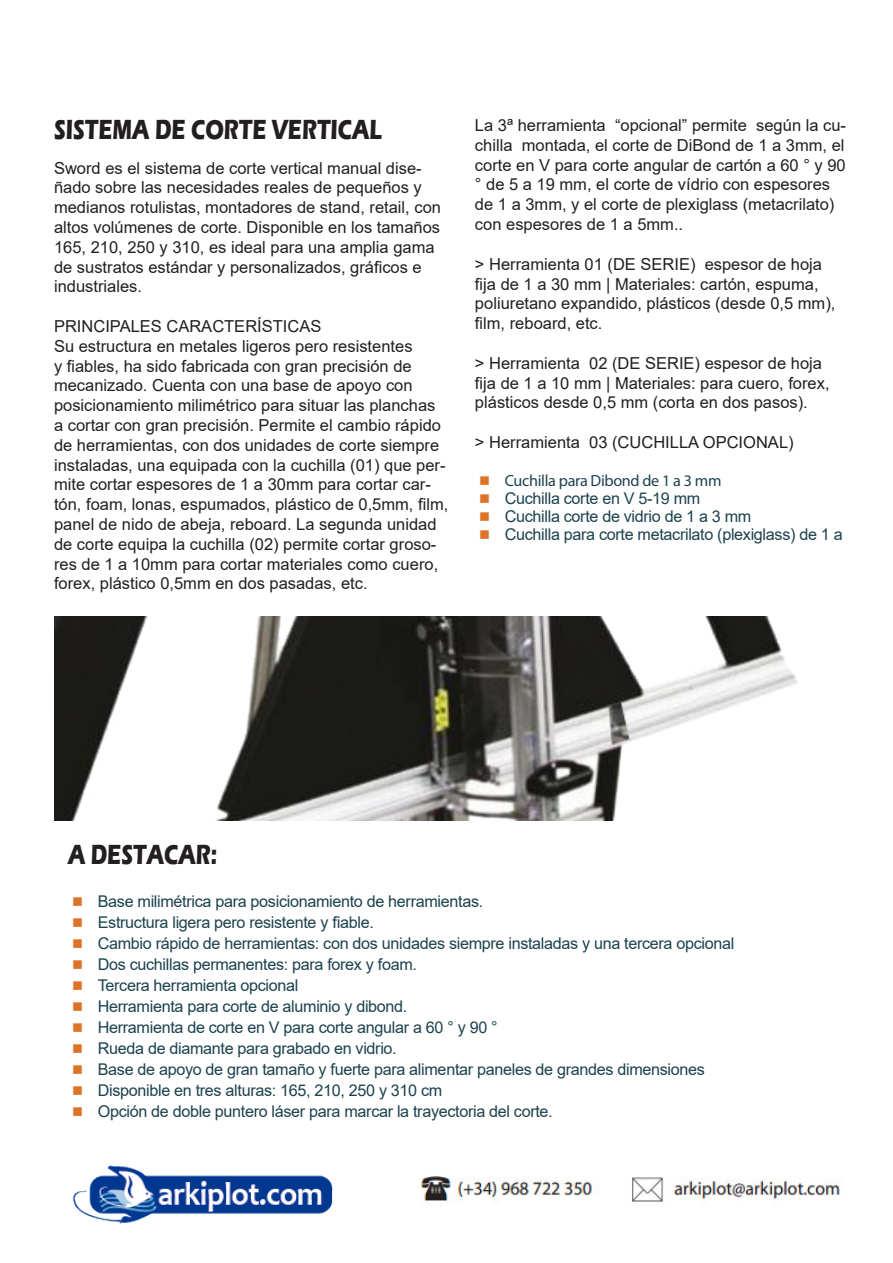
<style>
.page{position:relative;width:893px;height:1263px;background:#fff}
.page>*{position:absolute;margin:0;border:0;box-sizing:border-box;transform-origin:0 0}
.t1{font:700 28.5px "Eras ITC";color:#231f20;scale:.75 1}
.t2{font:16.5px/19.8px "Arial";color:#231f20}
.t3{font:16.2px "Arial";letter-spacing:-.02em;color:#1c424e}
.t4{font:16.2px "Myriad Pro";letter-spacing:-.02em;color:#1c424e}
</style>
<div class="page">
<img style="left:54px;top:617px;width:743px;height:204px">
<img style="left:72px;top:1165px;width:261px;height:59px">
<img style="left:419px;top:1176px;width:421px;height:29px">
<p class="t1" style="left:54px;top:113px;width:439px">SISTEMA DE CORTE VERTICAL</p>
<p class="t2" style="left:54px;top:158px;width:389px">Sword es el sistema de corte vertical manual dise&shy;ñado sobre las necesidades reales de pequeños y medianos rotulistas, montadores de stand, retail, con altos volúmenes de corte. Disponible en los tamaños 165, 210, 250 y 310, es ideal para una amplia gama de sustratos estándar y personalizados, gráficos e industriales.</p>
<p class="t2" style="left:54px;top:316px;width:269px">PRINCIPALES CARACTERÍSTICAS</p>
<p class="t2" style="left:54px;top:336px;width:396px">Su estructura en metales ligeros pero resistentes<br>y fiables, ha sido fabricada con gran precisión de mecanizado. Cuenta con una base de apoyo con posicionamiento milimétrico para situar las planchas a cortar con gran precisión. Permite el cambio rápido de herramientas, con dos unidades de corte siempre instaladas, una equipada con la cuchilla (01) que per&shy;mite cortar espesores de 1 a 30mm para cortar car&shy;tón, foam, lonas, espumados, plástico de 0,5mm, film, panel de nido de abeja, reboard. La segunda unidad de corte equipa la cuchilla (02) permite cortar groso&shy;res de 1 a 10mm para cortar materiales como cuero, forex, plástico 0,5mm en dos pasadas, etc.</p>
<p class="t2" style="left:475px;top:115px;width:373px">La 3ª herramienta “opcional” permite según la cu&shy;chilla montada, el corte de DiBond de 1 a 3mm, el corte en V para corte angular de cartón a 60 ° y 90 ° de 5 a 19 mm, el corte de vídrio con espesores de 1 a 3mm, y el corte de plexiglass (metacrilato) con espesores de 1 a 5mm..</p>
<p class="t2" style="left:475px;top:254px;width:362px">&gt; Herramienta 01 (DE SERIE) espesor de hoja fija de 1 a 30 mm | Materiales: cartón, espuma, poliuretano expandido, plásticos (desde 0,5 mm), film, reboard, etc.</p>
<p class="t2" style="left:475px;top:353px;width:356px">&gt; Herramienta 02 (DE SERIE) espesor de hoja fija de 1 a 10 mm | Materiales: para cuero, forex, plásticos desde 0,5 mm (corta en dos pasos).</p>
<p class="t2" style="left:475px;top:432px;width:320px">&gt; Herramienta 03 (CUCHILLA OPCIONAL)</p>
<p class="t4" style="left:505px;top:470px;width:218px">Cuchilla para Dibond de 1 a 3 mm</p>
<p class="t3" style="left:505px;top:487px;width:197px">Cuchilla corte en V 5-19 mm</p>
<p class="t3" style="left:505px;top:505px;width:248px">Cuchilla corte de vidrio de 1 a 3 mm</p>
<p class="t3" style="left:505px;top:523px;width:339px">Cuchilla para corte metacrilato (plexiglass) de 1 a</p>
<p class="t1" style="left:68px;top:838px;width:200px">A DESTACAR:</p>
<p class="t3" style="left:98px;top:890px;width:387px">Base milimétrica para posicionamiento de herramientas.</p>
<p class="t3" style="left:98px;top:911px;width:278px">Estructura ligera pero resistente y fiable.</p>
<p class="t3" style="left:98px;top:932px;width:638px">Cambio rápido de herramientas: con dos unidades siempre instaladas y una tercera opcional</p>
<p class="t3" style="left:98px;top:953px;width:321px">Dos cuchillas permanentes: para forex y foam.</p>
<p class="t3" style="left:98px;top:974px;width:202px">Tercera herramienta opcional</p>
<p class="t3" style="left:98px;top:995px;width:311px">Herramienta para corte de aluminio y dibond.</p>
<p class="t3" style="left:98px;top:1016px;width:401px">Herramienta de corte en V para corte angular a 60 ° y 90 °</p>
<p class="t3" style="left:98px;top:1037px;width:300px">Rueda de diamante para grabado en vidrio.</p>
<p class="t3" style="left:98px;top:1058px;width:609px">Base de apoyo de gran tamaño y fuerte para alimentar paneles de grandes dimensiones</p>
<p class="t3" style="left:98px;top:1079px;width:346px">Disponible en tres alturas: 165, 210, 250 y 310 cm</p>
<p class="t3" style="left:98px;top:1100px;width:456px">Opción de doble puntero láser para marcar la trayectoria del corte.</p>
</div>
